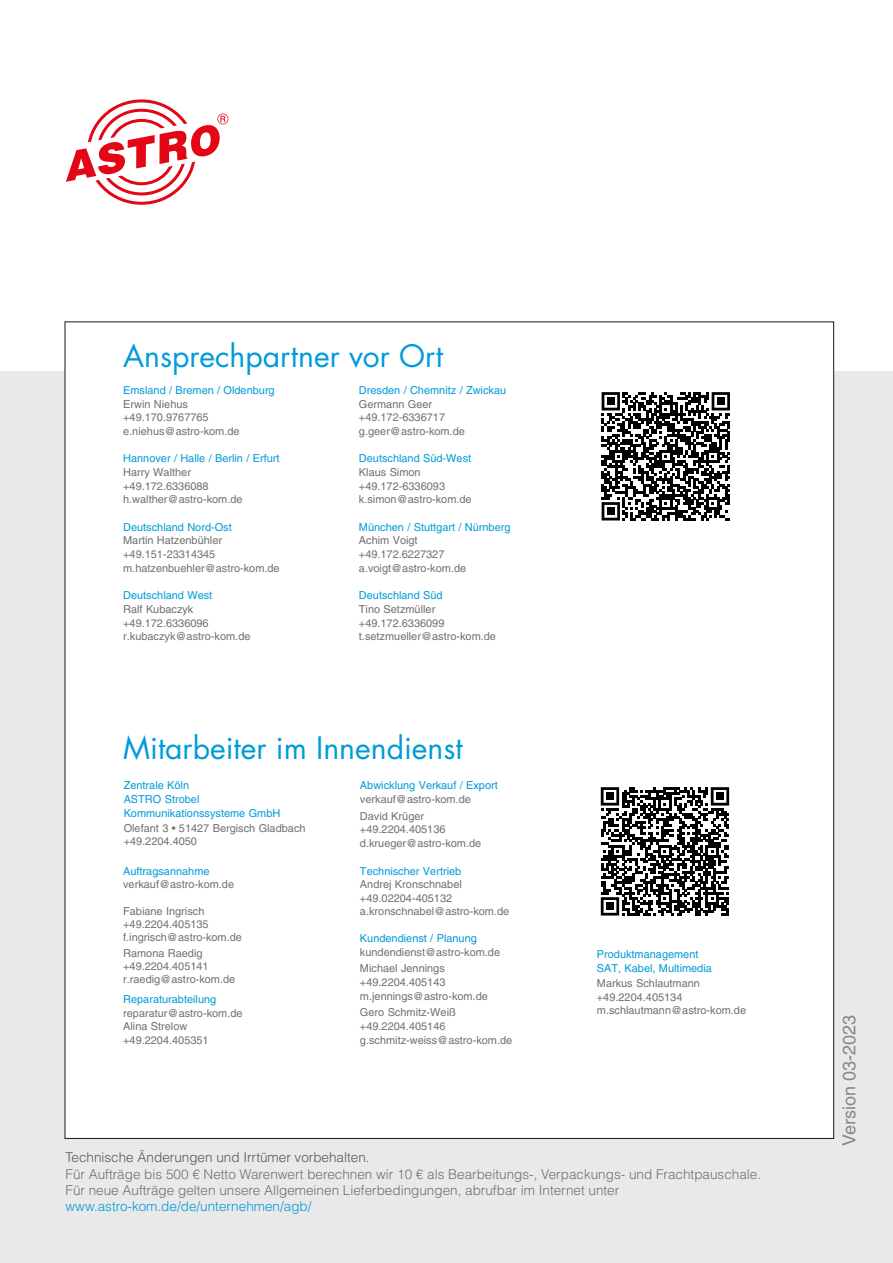
<style>
.page{position:relative;width:893px;height:1263px;background:#fff}
.page>*{position:absolute;margin:0;border:0;box-sizing:border-box;transform-origin:0 0}
.t1{font:30.15px "Futura Std";color:#009bd9}
.t2{font:18px "Helvetica LT Std";color:#878787}
.t3{font:300 13.5px/16.2px "Helvetica LT Std";color:#70706f}
.t4{font:300 13.5px "Helvetica LT Std";color:#575756}
.t5{font:300 13.5px "Helvetica LT Std";color:#009bd9}
.t6{font:10.95px/13.6px "Helvetica LT Std";color:#70706f}
.t7{font:10.95px/13.6px "Helvetica LT Std";color:#009bd9}
</style>
<div class="page">
<div style="left:0;top:372px;width:893px;height:891px;background:#e9e9e9"></div>
<svg style="left:66px;top:99px;width:162px;height:106px"></svg>
<div style="left:65px;top:322px;width:769px;height:816px;background:#fff"></div>
<svg style="left:601px;top:787px;width:128px;height:128px"></svg>
<div style="left:606px;top:792px;width:8px;height:8px;background:#000"></div>
<div style="left:716px;top:792px;width:8px;height:8px;background:#000"></div>
<div style="left:606px;top:902px;width:8px;height:8px;background:#000"></div>
<svg style="left:602px;top:392px;width:128px;height:128px"></svg>
<div style="left:607px;top:397px;width:8px;height:8px;background:#000"></div>
<div style="left:717px;top:397px;width:8px;height:8px;background:#000"></div>
<div style="left:607px;top:507px;width:8px;height:8px;background:#000"></div>
<h1 class="t1" style="left:123px;top:337px;width:321px">Ansprechpartner vor Ort</h1>
<p class="t7" style="left:359px;top:383px;width:149px">Dresden / Chemnitz / Zwickau</p>
<p class="t6" style="left:359px;top:397px;width:108px">Germann Geer +49.172-6336717 g.geer@astro-kom.de</p>
<p class="t7" style="left:359px;top:452px;width:114px">Deutschland Süd-West</p>
<p class="t6" style="left:359px;top:465px;width:114px">Klaus Simon +49.172-6336093 k.simon@astro-kom.de</p>
<p class="t7" style="left:359px;top:520px;width:153px">München / Stuttgart / Nürnberg</p>
<p class="t6" style="left:359px;top:534px;width:109px">Achim Voigt +49.172.6227327 a.voigt@astro-kom.de</p>
<p class="t7" style="left:359px;top:588px;width:85px">Deutschland Süd</p>
<p class="t6" style="left:359px;top:602px;width:139px">Tino Setzmüller +49.172.6336099 t.setzmueller@astro-kom.de</p>
<p class="t7" style="left:123px;top:383px;width:153px">Emsland / Bremen / Oldenburg</p>
<p class="t6" style="left:123px;top:397px;width:118px">Erwin Niehus +49.170.9767765 e.niehus@astro-kom.de</p>
<p class="t7" style="left:123px;top:452px;width:158px">Hannover / Halle / Berlin / Erfurt</p>
<p class="t6" style="left:123px;top:465px;width:121px">Harry Walther +49.172.6336088 h.walther@astro-kom.de</p>
<p class="t7" style="left:123px;top:520px;width:110px">Deutschland Nord-Ost</p>
<p class="t6" style="left:123px;top:534px;width:158px">Martin Hatzenbühler +49.151-23314345 m.hatzenbuehler@astro-kom.de</p>
<p class="t7" style="left:123px;top:588px;width:91px">Deutschland West</p>
<p class="t6" style="left:123px;top:602px;width:129px">Ralf Kubaczyk +49.172.6336096 r.kubaczyk@astro-kom.de</p>
<h1 class="t1" style="left:123px;top:729px;width:341px">Mitarbeiter im Innendienst</h1>
<p class="t7" style="left:124px;top:779px;width:158px">Zentrale Köln<br>ASTRO Strobel<br>Kommunikationssysteme GmbH</p>
<p class="t6" style="left:124px;top:821px;width:183px">Olefant 3 • 51427 Bergisch Gladbach +49.2204.4050</p>
<p class="t7" style="left:123px;top:865px;width:88px">Auftragsannahme</p>
<p class="t6" style="left:123px;top:878px;width:112px">verkauf@astro-kom.de</p>
<p class="t6" style="left:123px;top:904px;width:120px;line-height:13.2px">Fabiane Ingrisch +49.2204.405135 f.ingrisch@astro-kom.de</p>
<p class="t6" style="left:123px;top:947px;width:114px;line-height:13.2px">Ramona Raedig +49.2204.405141 r.raedig@astro-kom.de</p>
<p class="t7" style="left:123px;top:992px;width:95px">Reparaturabteilung</p>
<p class="t6" style="left:123px;top:1006px;width:121px">reparatur@astro-kom.de<br>Alina Strelow +49.2204.405351</p>
<p class="t7" style="left:360px;top:779px;width:139px">Abwicklung Verkauf / Export</p>
<p class="t6" style="left:360px;top:791px;width:112px;line-height:16.6px">verkauf@astro-kom.de<br>David Krüger</p>
<p class="t6" style="left:360px;top:823px;width:123px">+49.2204.405136 d.krueger@astro-kom.de</p>
<p class="t7" style="left:360px;top:865px;width:103px">Technischer Vertrieb</p>
<p class="t6" style="left:360px;top:878px;width:151px;line-height:13.2px">Andrej Kronschnabel +49.02204-405132 a.kronschnabel@astro-kom.de</p>
<p class="t7" style="left:360px;top:931px;width:118px">Kundendienst / Planung</p>
<p class="t6" style="left:360px;top:944px;width:142px;line-height:16.5px">kundendienst@astro-kom.de<br>Michael Jennings</p>
<p class="t6" style="left:360px;top:975px;width:129px">+49.2204.405143 m.jennings@astro-kom.de</p>
<p class="t6" style="left:360px;top:1005px;width:154px">Gero Schmitz-Weiß +49.2204.405146 g.schmitz-weiss@astro-kom.de</p>
<p class="t7" style="left:597px;top:947px;width:117px">Produktmanagement<br>SAT, Kabel, Multimedia</p>
<p class="t6" style="left:597px;top:976px;width:151px">Markus Schlautmann +49.2204.405134 m.schlautmann@astro-kom.de</p>
<p class="t4" style="left:66px;top:1149px;width:306px">Technische Änderungen und Irrtümer vorbehalten.</p>
<p class="t3" style="left:66px;top:1165px;width:697px">Für Aufträge bis 500 € Netto Warenwert berechnen wir 10 € als Bearbeitungs-, Verpackungs- und Frachtpauschale.<br>Für neue Aufträge gelten unsere Allgemeinen Lieferbedingungen, abrufbar im Internet unter</p>
<p class="t5" style="left:66px;top:1198px;width:248px">www.astro-kom.de/de/unternehmen/agb/</p>
<h2 class="t2" style="left:839px;top:1145px;width:132px;rotate:-90deg">Version 03-2023</h2>
</div>
